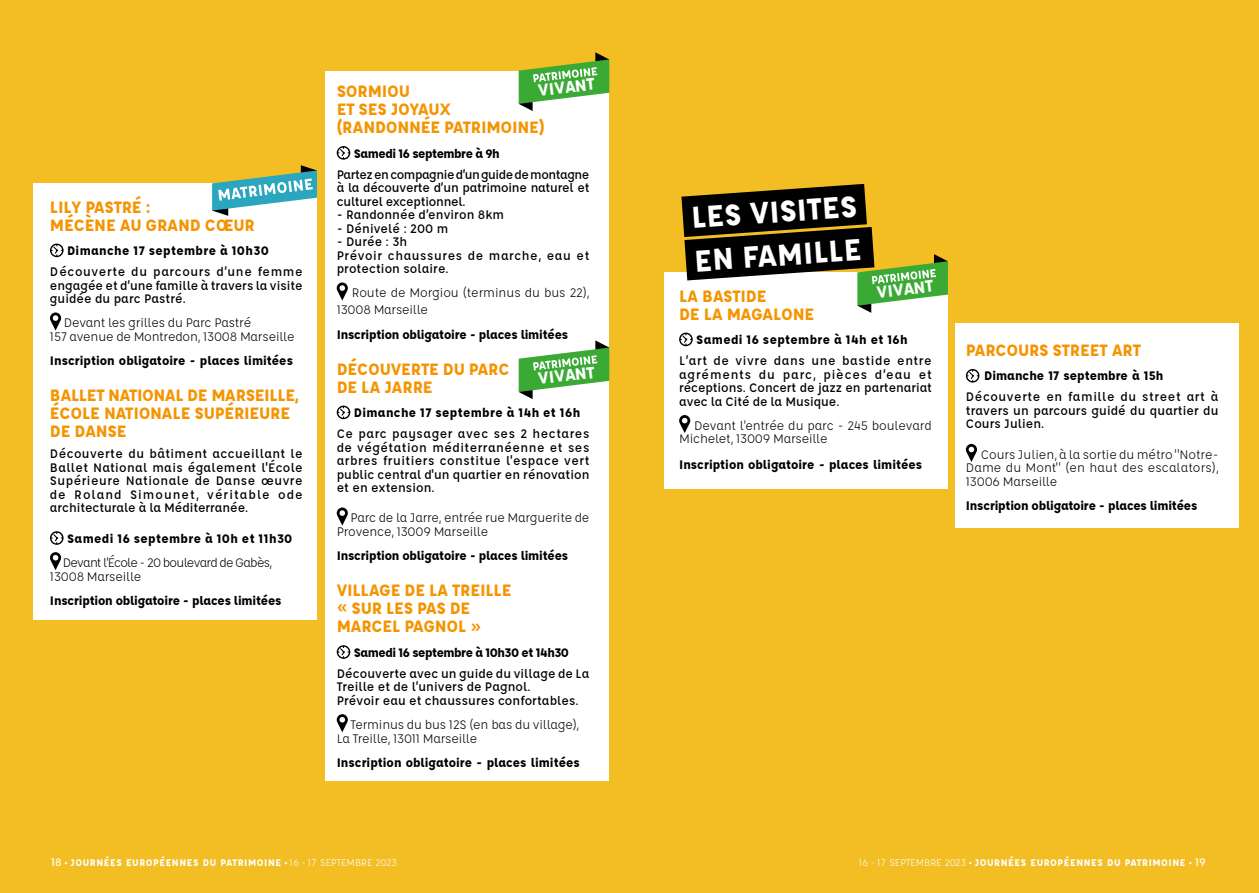
<style>
.page{position:relative;width:1259px;height:893px;background:#f2be24}
.page>*{position:absolute;margin:0;border:0;box-sizing:border-box;transform-origin:0 0}
.t1{font:700 33px/43.5px "Affogato";color:#fff}
.t2{font:700 18px/18px "Affogato";letter-spacing:-.015em;color:#f49400}
.t3{font:700 18px "Affogato";color:#fff}
.t4{font:500 13.5px/13.5px "Affogato";letter-spacing:.005em;color:#000;text-align:justify}
.t5{font:13.5px/13.5px "Affogato";letter-spacing:-.015em;color:#000}
.t6{font:700 13.5px "Affogato";color:#000}
.t7{font:700 13.5px "Affogato";letter-spacing:.025em;color:#000}
.t8{font:500 13.5px/13.5px "Affogato";letter-spacing:.035em;color:#000}
.t9{font:700 13.5px "Affogato";letter-spacing:-.035em;color:#000}
.t10{font:13.5px/13.5px "Affogato";letter-spacing:-.055em;color:#000}
.t11{font:500 12px "Affogato";color:#fff}
.t12{font:700 10.5px "Affogato";letter-spacing:.05em;color:#fff}
.t13{font:10.5px "Affogato";color:#fff}
.s1{font-family:"Acumin Variable Concept";font-weight:400}
.s2{font-weight:700;font-size:10.5px}
.s3{font-weight:700}
.s4{font-weight:500;font-size:12px}
.s5{font-weight:400}
</style>
<div class="page">
<div style="left:33px;top:184px;width:284px;height:436px;background:#fff"></div>
<div style="left:326px;top:71px;width:283px;height:709px;background:#fff"></div>
<svg style="left:50px;top:244px;width:14px;height:13px"></svg>
<svg style="left:50px;top:312px;width:11px;height:19px"></svg>
<svg style="left:50px;top:531px;width:14px;height:14px"></svg>
<svg style="left:50px;top:552px;width:11px;height:18px"></svg>
<svg style="left:337px;top:146px;width:13px;height:14px"></svg>
<svg style="left:337px;top:282px;width:11px;height:19px"></svg>
<svg style="left:337px;top:406px;width:13px;height:13px"></svg>
<svg style="left:337px;top:507px;width:11px;height:19px"></svg>
<svg style="left:337px;top:645px;width:13px;height:14px"></svg>
<svg style="left:337px;top:714px;width:11px;height:18px"></svg>
<svg style="left:519px;top:52px;width:90px;height:59px"></svg>
<svg style="left:519px;top:340px;width:90px;height:59px"></svg>
<svg style="left:212px;top:165px;width:105px;height:51px"></svg>
<div style="left:664px;top:273px;width:284px;height:216px;background:#fff"></div>
<div style="left:955px;top:323px;width:283px;height:204px;background:#fff"></div>
<svg style="left:679px;top:333px;width:14px;height:13px"></svg>
<svg style="left:679px;top:415px;width:11px;height:18px"></svg>
<svg style="left:966px;top:369px;width:13px;height:14px"></svg>
<svg style="left:966px;top:444px;width:11px;height:18px"></svg>
<svg style="left:664px;top:183px;width:284px;height:130px"></svg>
<h2 class="t2" style="left:50px;top:197px;width:206px">LILY PASTRÉ :<br>MÉCÈNE AU GRAND CŒUR</h2>
<p class="t7" style="left:67px;top:242px;width:203px">Dimanche 17 septembre à 10h30</p>
<p class="t4" style="left:50px;top:265px;width:254px">Découverte du parcours d’une femme engagée et d’une famille à travers la visite guidée du parc Pastré.</p>
<p class="t5" style="left:50px;top:316px;width:246px;text-indent:14px">Devant les grilles du Parc Pastré<br>157 avenue de Montredon, 13008 Marseille</p>
<p class="t6" style="left:50px;top:352px;width:244px">Inscription obligatoire - places limitées</p>
<h2 class="t2" style="left:50px;top:386px;width:250px">BALLET NATIONAL DE MARSEILLE,<br>ÉCOLE NATIONALE SUPÉRIEURE<br>DE DANSE</h2>
<p class="t4" style="left:50px;top:447px;width:254px">Découverte du bâtiment accueillant le Ballet National mais également l'École Supérieure Nationale de Danse œuvre de Roland Simounet, véritable ode architecturale à la Méditerranée.</p>
<p class="t7" style="left:67px;top:530px;width:227px">Samedi 16 septembre à 10h et 11h30</p>
<p class="t10" style="left:50px;top:556px;width:224px;text-indent:13px">Devant l’École - 20 boulevard de Gabès,<br>13008 Marseille</p>
<p class="t6" style="left:50px;top:592px;width:233px">Inscription obligatoire - places limitées</p>
<h2 class="t3" style="left:537px;top:79px;width:58px;rotate:-7deg">VIVANT</h2>
<h2 class="t2" style="left:337px;top:82px;width:209px">SORMIOU<br>ET SES JOYAUX (RANDONNÉE PATRIMOINE)</h2>
<p class="t9" style="left:354px;top:144px;width:147px">Samedi 16 septembre à 9h</p>
<p class="t4" style="left:337px;top:167px;width:254px">Partez en compagnie d’un guide de montagne à la découverte d’un patrimoine naturel et culturel exceptionnel.</p>
<p class="t4" style="left:337px;top:208px;width:169px">- Randonnée d’environ 8km</p>
<p class="t4" style="left:337px;top:221px;width:113px">- Dénivelé : 200 m</p>
<p class="t8" style="left:337px;top:235px;width:254px">- Durée : 3h<br>Prévoir chaussures de marche, eau et protection solaire.</p>
<p class="t5" style="left:337px;top:284px;width:254px;line-height:16.8px;text-indent:15px">Route de Morgiou (terminus du bus 22),<br>13008 Marseille</p>
<p class="t6" style="left:337px;top:326px;width:233px">Inscription obligatoire - places limitées</p>
<h2 class="t2" style="left:337px;top:359px;width:174px">DÉCOUVERTE DU PARC<br>DE LA JARRE</h2>
<p class="t7" style="left:354px;top:404px;width:228px">Dimanche 17 septembre à 14h et 16h</p>
<p class="t4" style="left:337px;top:427px;width:254px">Ce parc paysager avec ses 2 hectares de végétation méditerranéenne et ses arbres fruitiers constitue l'espace vert public central d'un quartier en rénovation et en extension.</p>
<p class="t5" style="left:337px;top:511px;width:254px;text-indent:14px">Parc de la Jarre, entrée rue Marguerite de<br>Provence, 13009 Marseille</p>
<p class="t6" style="left:337px;top:547px;width:233px">Inscription obligatoire - places limitées</p>
<h2 class="t2" style="left:337px;top:581px;width:176px">VILLAGE DE LA TREILLE <span class="s1">«</span> SUR LES PAS DE<br>MARCEL PAGNOL <span class="s1">»</span></h2>
<p class="t9" style="left:354px;top:644px;width:217px">Samedi 16 septembre à 10h30 et 14h30</p>
<p class="t4" style="left:337px;top:666px;width:254px;text-align:left">Découverte avec un guide du village de La<br>Treille et de l’univers de Pagnol.<br>Prévoir eau et chaussures confortables.</p>
<p class="t5" style="left:337px;top:718px;width:244px;text-indent:14px">Terminus du bus 12S (en bas du village),<br>La Treille, 13011 Marseille</p>
<p class="t6" style="left:337px;top:754px;width:244px">Inscription obligatoire - places limitées</p>
<h2 class="t3" style="left:537px;top:367px;width:58px;rotate:-7deg">VIVANT</h2>
<p class="t11" style="left:55px;top:849px;width:18px">18 <span class="s2">•</span></p>
<p class="t13" style="left:265px;top:850px;width:113px"><span class="s3">•</span> 17 - 18 SEPTEMBRE 2022</p>
<p class="t12" style="left:51px;top:855px;width:347px"><span class="s4">18</span> • JOURNÉES EUROPÉENNES DU PATRIMOINE • <span class="s5">16 - 17 SEPTEMBRE 2023</span></p>
<h1 class="t1" style="left:690px;top:195px;width:169px;rotate:-4deg">LES VISITES<br>EN FAMILLE</h1>
<h2 class="t3" style="left:875px;top:281px;width:58px;rotate:-7deg">VIVANT</h2>
<h2 class="t2" style="left:679px;top:286px;width:137px">LA BASTIDE<br>DE LA MAGALONE</h2>
<p class="t7" style="left:696px;top:331px;width:213px">Samedi 16 septembre à 14h et 16h</p>
<p class="t4" style="left:679px;top:354px;width:254px">L’art de vivre dans une bastide entre agréments du parc, pièces d’eau et réceptions. Concert de jazz en partenariat avec la Cité de la Musique.</p>
<p class="t5" style="left:679px;top:419px;width:254px;text-indent:15px">Devant l’entrée du parc - 245 boulevard<br>Michelet, 13009 Marseille</p>
<p class="t6" style="left:679px;top:456px;width:244px">Inscription obligatoire - places limitées</p>
<h2 class="t2" style="left:966px;top:340px;width:177px">PARCOURS STREET ART</h2>
<p class="t6" style="left:984px;top:367px;width:181px">Dimanche 17 septembre à 15h</p>
<p class="t4" style="left:966px;top:390px;width:254px">Découverte en famille du street art à travers un parcours guidé du quartier du Cours Julien.</p>
<p class="t5" style="left:966px;top:448px;width:254px;text-align:justify;text-indent:15px">Cours Julien, à la sortie du métro "Notre-Dame du Mont" (en haut des escalators), 13006 Marseille</p>
<p class="t6" style="left:966px;top:497px;width:233px">Inscription obligatoire - places limitées</p>
<p class="t12" style="left:859px;top:855px;width:348px"><span class="s5">16 - 17 SEPTEMBRE 2023</span> • JOURNÉES EUROPÉENNES DU PATRIMOINE • <span class="s4">19</span></p>
</div>
